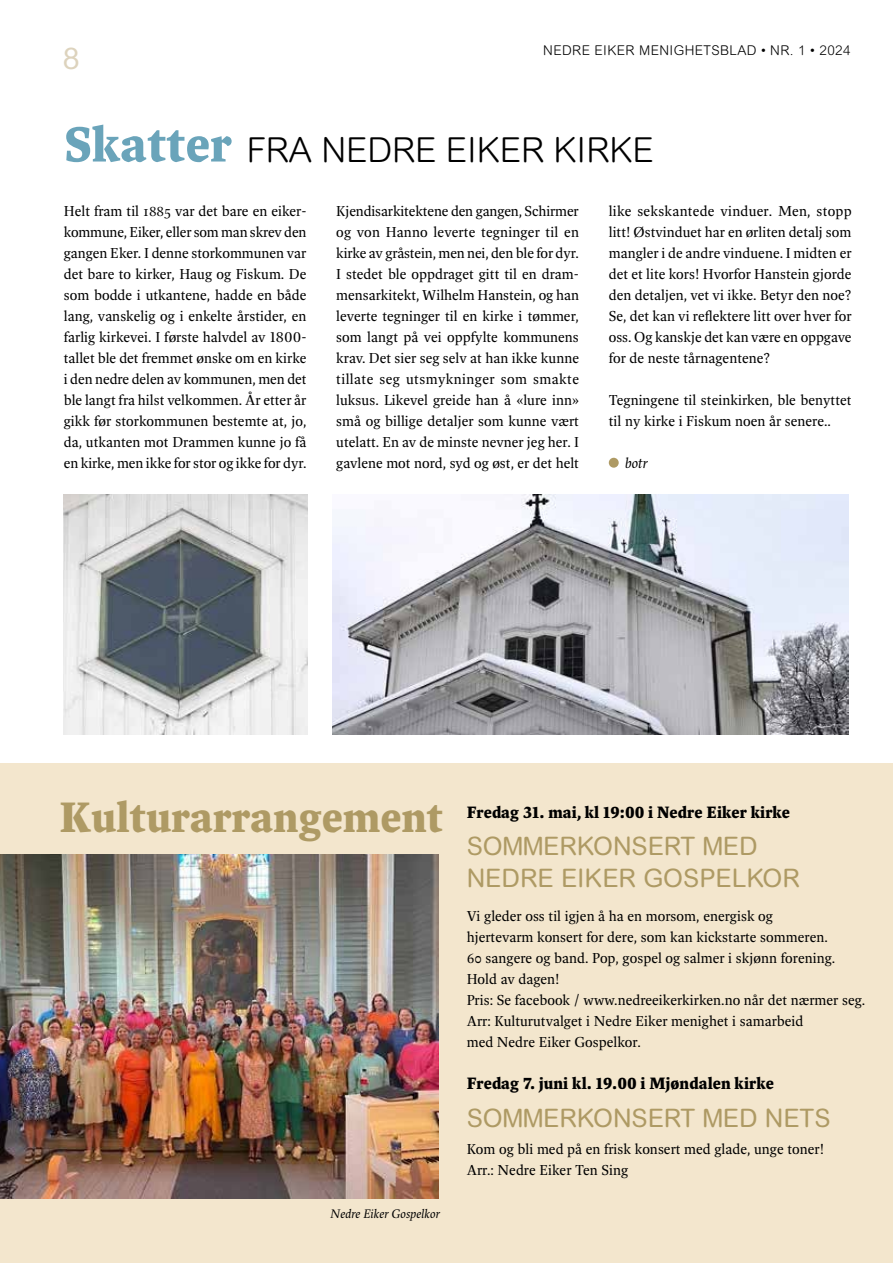
<style>
.page{position:relative;width:893px;height:1263px;background:#fff}
.page>*{position:absolute;margin:0;border:0;box-sizing:border-box;transform-origin:0 0}
.t1{font:700 46.5px "Spinoza Pro";color:#ae9a64}
.t2{font:300 34.5px "Arial Rounded MT Std";color:#000}
.t3{font:30px "Arial Rounded MT Std";color:#ddd3bd}
.t4{font:25.5px/31.5px "Arial Rounded MT Std";color:#ae9a64}
.t5{font:700 18px "Spinoza Pro";color:#000}
.t6{font:15.75px/21px "Spinoza Pro";color:#000;text-align:justify}
.t7{font:italic 15.75px "Spinoza Pro";color:#000}
.t8{font:300 13.5px "Arial Rounded MT Std";letter-spacing:.03em;color:#000}
.t9{font:italic 13.5px "Spinoza Pro";color:#000}
.s1{font-family:"Spinoza Pro";font-weight:700;font-size:54px;color:#6aa4ba}
</style>
<div class="page">
<div style="left:609px;top:458px;width:10px;height:10px;background:#ae9a64;border-radius:50%"></div>
<img style="left:64px;top:494px;width:244px;height:241px">
<img style="left:333px;top:494px;width:515px;height:241px">
<div style="left:0;top:763px;width:893px;height:500px;background:#f3e6cd"></div>
<img style="left:0;top:855px;width:438px;height:343px">
<h3 class="t3" style="left:63px;top:41px;width:18px">8</h3>
<p class="t8" style="left:543px;top:43px;width:309px">NEDRE EIKER MENIGHETSBLAD • NR. 1 • 2024</p>
<h2 class="t2" style="left:64px;top:129px;width:591px"><span class="s1">Skatter</span> FRA NEDRE EIKER KIRKE</h2>
<p class="t6" style="left:64px;top:200px;width:244px">Helt fram til 1885 var det bare en eiker&shy;kommune, Eiker, eller som man skrev den gangen Eker. I denne storkommunen var det bare to kirker, Haug og Fiskum. De som bodde i utkantene, hadde en både lang, vanskelig og i enkelte årstider, en farlig kirkevei. I første halvdel av 1800- tallet ble det fremmet ønske om en kirke i den nedre delen av kommunen, men det ble langt fra hilst velkommen. År etter år gikk før storkommunen bestemte at, jo, da, utkanten mot Drammen kunne jo få en kirke, men ikke for stor og ikke for dyr.</p>
<p class="t6" style="left:336px;top:200px;width:244px">Kjendisarkitektene den gangen, Schirmer og von Hanno leverte tegninger til en kirke av gråstein, men nei, den ble for dyr.<br>I stedet ble oppdraget gitt til en dram&shy;mensarkitekt, Wilhelm Hanstein, og han leverte tegninger til en kirke i tømmer, som langt på vei oppfylte kommunens krav. Det sier seg selv at han ikke kunne tillate seg utsmykninger som smakte luksus. Likevel greide han å «lure inn» små og billige detaljer som kunne vært utelatt. En av de minste nevner jeg her. I gavlene mot nord, syd og øst, er det helt</p>
<p class="t6" style="left:609px;top:200px;width:244px">like sekskantede vinduer. Men, stopp litt! Østvinduet har en ørliten detalj som mangler i de andre vinduene. I midten er det et lite kors! Hvorfor Hanstein gjorde den detaljen, vet vi ikke. Betyr den noe?<br>Se, det kan vi reflektere litt over hver for oss. Og kanskje det kan være en oppgave for de neste tårnagentene?</p>
<p class="t6" style="left:609px;top:389px;width:244px">Tegningene til steinkirken, ble benyttet til ny kirke i Fiskum noen år senere..</p>
<p class="t7" style="left:625px;top:454px;width:24px">botr</p>
<h1 class="t1" style="left:60px;top:791px;width:385px">Kulturarrangement</h1>
<p class="t5" style="left:467px;top:802px;width:325px">Fredag 31. mai, kl 19:00 i Nedre Eiker kirke</p>
<h3 class="t4" style="left:467px;top:831px;width:335px">SOMMERKONSERT MED<br>NEDRE EIKER GOSPELKOR</h3>
<p class="t6" style="left:467px;top:906px;width:400px;text-align:left">Vi gleder oss til igjen å ha en morsom, energisk og<br>hjertevarm konsert for dere, som kan kickstarte sommeren.<br>60 sangere og band. Pop, gospel og salmer i skjønn forening.<br>Hold av dagen!<br>Pris: Se facebook / www.nedreeikerkirken.no når det nærmer seg.<br>Arr: Kulturutvalget i Nedre Eiker menighet i samarbeid<br>med Nedre Eiker Gospelkor.</p>
<p class="t5" style="left:467px;top:1073px;width:309px">Fredag 7. juni kl. 19.00 i Mjøndalen kirke</p>
<h3 class="t4" style="left:467px;top:1102px;width:365px">SOMMERKONSERT MED NETS</h3>
<p class="t6" style="left:467px;top:1139px;width:359px">Kom og bli med på en frisk konsert med glade, unge toner!<br>Arr.: Nedre Eiker Ten Sing</p>
<p class="t9" style="left:331px;top:1207px;width:111px">Nedre Eiker Gospelkor</p>
</div>
